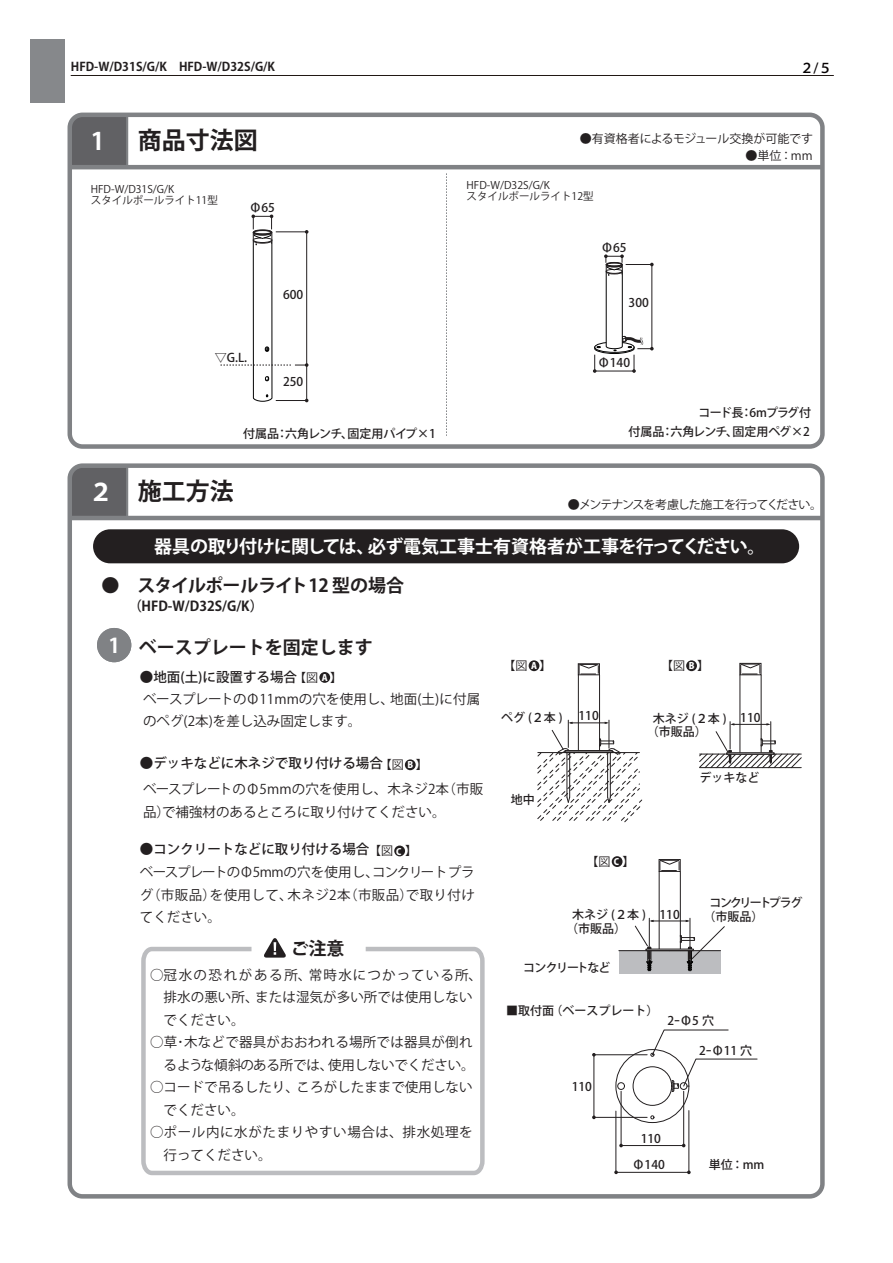
<style>
.page{position:relative;width:893px;height:1263px;background:#fff}
.page>*{position:absolute;margin:0;border:0;box-sizing:border-box;transform-origin:0 0}
.t1{font:700 24px "Koz Go Pro";color:#231f20}
.t2{font:700 24px "Koz Go Pro";color:#fff}
.t3{font:700 20.25px "Koz Go Pro";color:#fff}
.t4{font:700 18px "Koz Go Pro";letter-spacing:-.02em;color:#fff}
.t5{font:700 18px "Koz Go Pro";letter-spacing:-.03em;color:#231f20}
.t6{font:700 18px "Koz Go Pro";color:#231f20}
.t7{font:13.5px/22.5px "Koz Go Pro";letter-spacing:.005em;color:#231f20}
.t8{font:500 13.5px "Koz Go Pro";color:#231f20}
.t9{font:13.5px/22.5px "Koz Go Pro";letter-spacing:.045em;color:#231f20}
.t10{font:700 13.5px "Koz Go Pro";color:#231f20}
.t11{font:500 13.5px "Koz Go Pro";color:#070304}
.t12{font:500 12px/13.5px "Koz Go Pro";color:#231f20}
.t13{font:12px "Koz Go Pro";letter-spacing:-.08em;color:#231f20}
.t14{font:700 12px "Koz Go Pro";color:#231f20}
.t15{font:12px "Koz Go Pr 6 N";color:#231f20}
.t16{font:500 12px/13.5px "Koz Go Pro";letter-spacing:-.12em;color:#231f20}
.t17{font:500 12px "Koz Go Pro";letter-spacing:-.06em;color:#231f20}
.t18{font:500 12px "Koz Go Pro";letter-spacing:-.08em;color:#231f20}
.t19{font:10.5px/11.6px "Koz Go Pro";color:#231f20}
.t20{font:800 9px "Koz Go Pro";color:#fff}
.s1{color:#fff}
</style>
<div class="page">
<div style="left:73px;top:468px;width:56px;height:48px;background:#616164"></div>
<div style="left:68px;top:463px;width:757px;height:735px;border:4px solid #808285;border-radius:13px"></div>
<hr style="left:70px;top:516px;width:753px;height:4px;background:#808285">
<div style="left:30px;top:39px;width:34px;height:64px;background:#86888b"></div>
<hr style="left:71px;top:75px;width:763px;height:1px;background:#211814">
<div style="left:93px;top:529px;width:706px;height:34px;background:#231f20;border-radius:17px"></div>
<div style="left:68px;top:114px;width:61px;height:51px;background:#616164"></div>
<div style="left:68px;top:113px;width:757px;height:336px;border:4px solid #808285;border-radius:13px"></div>
<hr style="left:70px;top:165px;width:753px;height:4px;background:#808285">
<svg style="left:141px;top:946px;width:344px;height:230px"></svg>
<div style="left:529px;top:660px;width:10px;height:11px;background:#231f20;border-radius:50%"></div>
<div style="left:319px;top:672px;width:11px;height:11px;background:#231f20;border-radius:50%"></div>
<div style="left:686px;top:660px;width:11px;height:11px;background:#231f20;border-radius:50%"></div>
<div style="left:405px;top:759px;width:11px;height:11px;background:#231f20;border-radius:50%"></div>
<div style="left:394px;top:845px;width:11px;height:11px;background:#231f20;border-radius:50%"></div>
<div style="left:98px;top:629px;width:32px;height:32px;background:#808285;border-radius:50%"></div>
<div style="left:97px;top:628px;width:34px;height:34px;border:2px solid #808285;border-radius:50%"></div>
<hr style="left:578px;top:675px;width:1px;height:77px;background:#231f20">
<hr style="left:599px;top:675px;width:1px;height:77px;background:#231f20">
<svg style="left:537px;top:720px;width:105px;height:102px"></svg>
<div style="left:578px;top:663px;width:22px;height:12px;border:1px solid #231f20"></div>
<svg style="left:579px;top:664px;width:20px;height:11px"></svg>
<hr style="left:740px;top:675px;width:1px;height:79px;background:#231f20">
<hr style="left:761px;top:675px;width:1px;height:79px;background:#231f20">
<svg style="left:699px;top:722px;width:103px;height:46px"></svg>
<div style="left:739px;top:663px;width:22px;height:12px;border:1px solid #231f20"></div>
<svg style="left:740px;top:664px;width:21px;height:11px"></svg>
<div style="left:619px;top:951px;width:101px;height:23px;background:#bcbdc0"></div>
<hr style="left:619px;top:950px;width:101px;height:1px;background:#231f20">
<hr style="left:659px;top:872px;width:1px;height:79px;background:#231f20">
<hr style="left:680px;top:872px;width:1px;height:79px;background:#231f20">
<div style="left:659px;top:859px;width:22px;height:13px;border:1px solid #231f20"></div>
<svg style="left:660px;top:860px;width:20px;height:11px"></svg>
<svg style="left:635px;top:918px;width:90px;height:54px"></svg>
<div style="left:565px;top:750px;width:48px;height:2px;background:#fff;border:1px solid #231f20"></div>
<div style="left:726px;top:752px;width:48px;height:2px;background:#fff;border:1px solid #231f20"></div>
<div style="left:645px;top:949px;width:49px;height:2px;background:#fff;border:1px solid #231f20"></div>
<div style="left:612px;top:856px;width:10px;height:11px;background:#231f20;border-radius:50%"></div>
<div style="left:617px;top:1082px;width:8px;height:8px;border:1px solid #231f20;border-radius:50%"></div>
<svg style="left:650px;top:1115px;width:4px;height:4px"></svg>
<div style="left:633px;top:1066px;width:39px;height:40px;border:1px solid #231f20;border-radius:50%"></div>
<hr style="left:594px;top:1054px;width:53px;height:1px;background:#231f20">
<hr style="left:594px;top:1117px;width:53px;height:1px;background:#231f20">
<hr style="left:621px;top:1091px;width:1px;height:54px;background:#231f20">
<hr style="left:683px;top:1091px;width:1px;height:54px;background:#231f20">
<hr style="left:616px;top:1111px;width:1px;height:61px;background:#231f20">
<hr style="left:689px;top:1110px;width:1px;height:62px;background:#231f20">
<hr style="left:621px;top:1145px;width:63px;height:1px;background:#231f20">
<hr style="left:616px;top:1172px;width:73px;height:1px;background:#231f20">
<hr style="left:594px;top:1055px;width:1px;height:62px;background:#231f20">
<svg style="left:650px;top:1030px;width:107px;height:62px"></svg>
<svg style="left:446px;top:173px;width:1px;height:263px"></svg>
<svg style="left:220px;top:215px;width:88px;height:984px"></svg>
<svg style="left:593px;top:254px;width:61px;height:119px"></svg>
<p class="t14" style="left:71px;top:59px;width:206px">HFD-W/D31S/G/K　HFD-W/D32S/G/K</p>
<p class="t11" style="left:800px;top:59px;width:33px">２/５</p>
<h1 class="t2" style="left:91px;top:126px;width:15px">1</h1>
<h1 class="t1" style="left:138px;top:125px;width:121px">商品寸法図</h1>
<p class="t15" style="left:580px;top:132px;width:235px">●有資格者によるモジュール交換が可能です</p>
<p class="t13" style="left:745px;top:148px;width:69px">●単位：mm</p>
<p class="t19" style="left:91px;top:183px;width:129px">HFD-W/D31S/G/K<br>スタイルポールライト11型</p>
<p class="t19" style="left:467px;top:179px;width:129px">HFD-W/D32S/G/K<br>スタイルポールライト12型</p>
<p class="t12" style="left:249px;top:201px;width:27px">Φ65</p>
<p class="t12" style="left:601px;top:241px;width:27px">Φ65</p>
<p class="t12" style="left:283px;top:289px;width:22px">600</p>
<p class="t12" style="left:629px;top:296px;width:22px">300</p>
<p class="t12" style="left:215px;top:352px;width:34px">▽G.L.</p>
<p class="t12" style="left:283px;top:375px;width:22px">250</p>
<p class="t12" style="left:598px;top:356px;width:34px">Φ140</p>
<p class="t17" style="left:698px;top:405px;width:114px">コード長：6mプラグ付</p>
<p class="t12" style="left:243px;top:427px;width:194px">付属品：六角レンチ、固定用パイプ×1</p>
<p class="t12" style="left:628px;top:425px;width:183px">付属品：六角レンチ、固定用ペグ×2</p>
<h1 class="t1" style="left:89px;top:476px;width:147px"><span class="s1">２</span> 施工方法</h1>
<p class="t13" style="left:568px;top:497px;width:256px">●メンテナンスを考慮した施工を行ってください。</p>
<h3 class="t4" style="left:154px;top:535px;width:613px">器具の取り付けに関しては、必ず電気工事士有資格者が工事を行ってください。</h3>
<h3 class="t5" style="left:101px;top:573px;width:304px">●　スタイルポールライト12 型の場合</h3>
<h2 class="t3" style="left:108px;top:632px;width:13px">1</h2>
<p class="t10" style="left:128px;top:597px;width:136px">（HFD-W/D32S/G/K）</p>
<h3 class="t6" style="left:139px;top:636px;width:235px">ベースプレートを固定します</h3>
<p class="t8" style="left:140px;top:668px;width:159px">●地面(土)に設置する場合</p>
<p class="t13" style="left:294px;top:669px;width:49px">【図　】</p>
<p class="t20" style="left:322px;top:672px;width:7px">A</p>
<p class="t7" style="left:143px;top:688px;width:339px">ベースプレートのΦ11mmの穴を使用し、地面(土)に付属のペグ(2本)を差し込み固定します。</p>
<p class="t8" style="left:140px;top:754px;width:245px">●デッキなどに木ネジで取り付ける場合</p>
<p class="t13" style="left:380px;top:757px;width:50px">【図　】</p>
<p class="t20" style="left:407px;top:759px;width:7px">B</p>
<p class="t7" style="left:143px;top:778px;width:342px">ベースプレートのΦ5mmの穴を使用し、木ネジ2本（市販品）で補強材のあるところに取り付けてください。</p>
<p class="t8" style="left:140px;top:840px;width:279px">●コンクリートなどに取り付ける場合<sub>【図　】</sub></p>
<p class="t20" style="left:396px;top:845px;width:7px">C</p>
<p class="t7" style="left:140px;top:861px;width:336px;text-align:justify">ベースプレートのΦ5mmの穴を使用し、コンクリートプラグ（市販品）を使用して、木ネジ2本（市販品）で取り付けてください。</p>
<h3 class="t6" style="left:291px;top:937px;width:55px">ご注意</h3>
<p class="t7" style="left:164px;top:964px;width:320px;text-indent:-14px">○冠水の恐れがある所、常時水につかっている所、排水の悪い所、または湿気が多い所では使用しないでください。</p>
<p class="t7" style="left:150px;top:1031px;width:326px;text-align:right">○草･木などで器具がおおわれる場所では器具が倒れるような傾斜のある所では、使用しないでください。</p>
<p class="t7" style="left:164px;top:1076px;width:311px;text-indent:-14px">○コードで吊るしたり、ころがしたままで使用しないでください。</p>
<p class="t9" style="left:164px;top:1121px;width:311px;text-indent:-14px">○ポール内に水がたまりやすい場合は、排水処理を行ってください。</p>
<p class="t13" style="left:503px;top:658px;width:49px">【図　】</p>
<p class="t20" style="left:531px;top:660px;width:7px">A</p>
<p class="t13" style="left:661px;top:658px;width:49px">【図　】</p>
<p class="t20" style="left:689px;top:660px;width:7px">B</p>
<p class="t12" style="left:578px;top:710px;width:22px">110</p>
<p class="t12" style="left:740px;top:711px;width:22px">110</p>
<p class="t12" style="left:501px;top:712px;width:63px">ペグ (２本 )</p>
<p class="t12" style="left:647px;top:712px;width:81px;text-indent:6px">木ネジ (２本 )（市販品）</p>
<p class="t12" style="left:699px;top:772px;width:61px">デッキなど</p>
<p class="t12" style="left:511px;top:794px;width:25px">地中</p>
<p class="t13" style="left:587px;top:854px;width:49px">【図　】</p>
<p class="t20" style="left:614px;top:856px;width:7px">C</p>
<p class="t12" style="left:566px;top:909px;width:81px;text-indent:6px">木ネジ (２本 )（市販品）</p>
<p class="t18" style="left:523px;top:959px;width:89px">コンクリートなど</p>
<p class="t12" style="left:659px;top:908px;width:22px">110</p>
<p class="t16" style="left:704px;top:896px;width:100px;text-indent:6px">コンクリートプラグ（市販品）</p>
<p class="t12" style="left:506px;top:1005px;width:154px">■取付面（ベースプレート）</p>
<p class="t12" style="left:572px;top:1081px;width:22px">110</p>
<p class="t12" style="left:667px;top:1015px;width:48px">2ｰΦ5 穴</p>
<p class="t12" style="left:699px;top:1045px;width:55px">2ｰΦ11 穴</p>
<p class="t12" style="left:633px;top:1127px;width:34px;line-height:25.8px;text-align:center">110<br>Φ140</p>
<p class="t12" style="left:709px;top:1158px;width:57px">単位：mm</p>
</div>
